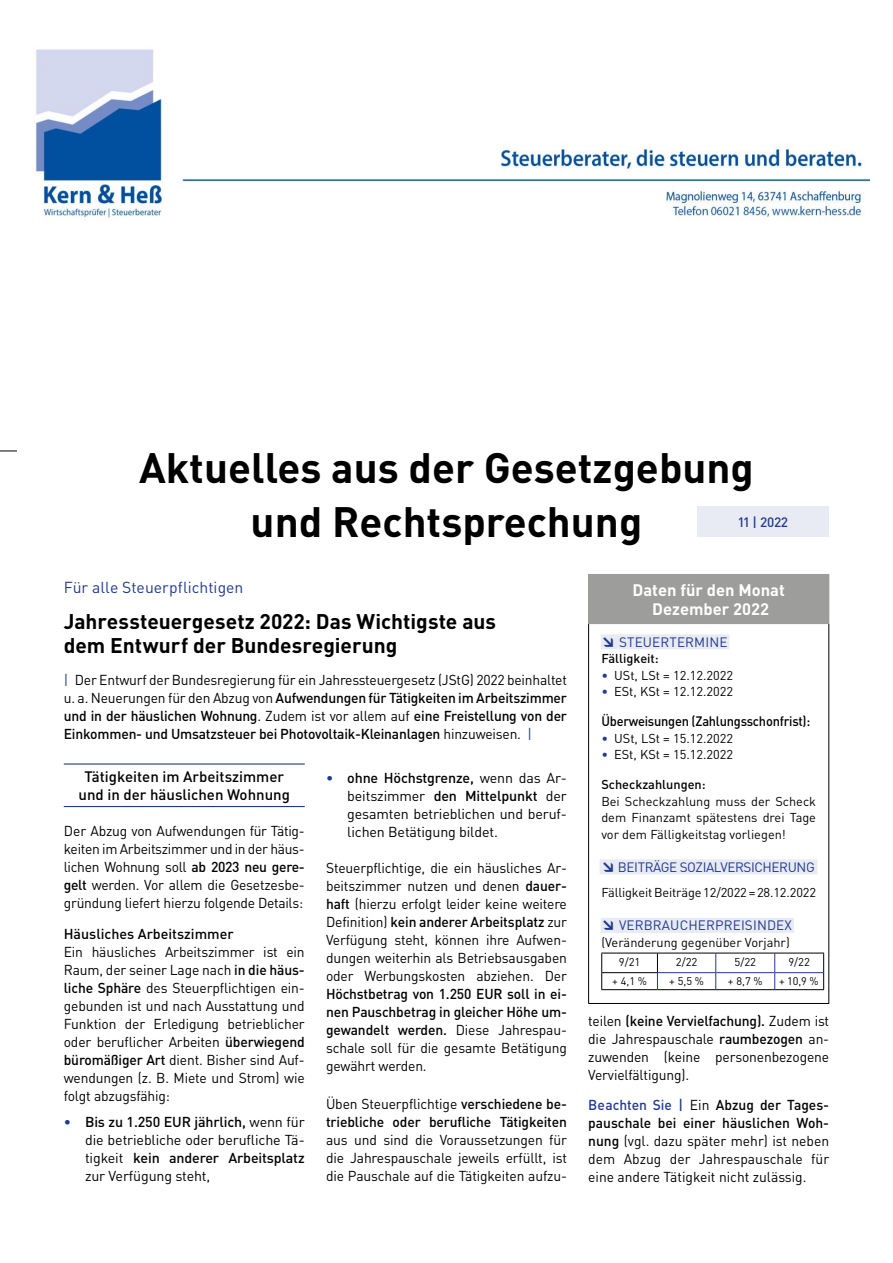
<style>
.page{position:relative;width:893px;height:1263px;background:#fff}
.page>*{position:absolute;margin:0;border:0;box-sizing:border-box;transform-origin:0 0}
.t1{font:700 42px/54px "DIN Pro";color:#000;text-align:center}
.t2{font:700 21px/24px "DIN Pro";color:#000}
.t3{font:700 16.5px/19.5px "DIN Pro";color:#fff;text-align:center}
.t4{font:15.75px "DIN Pro";color:#213a8f}
.t5{font:500 15px/18px "DIN Pro";color:#000;text-align:center}
.t6{font:14.25px/18px "DIN Pro";letter-spacing:-.01em;color:#000;text-align:justify}
.t7{font:500 14.25px/18px "DIN Pro";letter-spacing:-.01em;color:#000;text-align:justify}
.t8{font:13.5px "DIN Pro";letter-spacing:.01em;color:#213a8f}
.t9{font:500 13.5px "DIN Pro";letter-spacing:-.015em;color:#000;scale:.95 1}
.t10{font:13.5px "DIN Pro";letter-spacing:-.03em;color:#213a8f}
.t11{font:500 13.5px "DIN Pro";color:#213a8f}
.t12{font:12.75px/16.5px "DIN Pro";color:#000;text-align:justify}
.t13{font:500 12.75px "DIN Pro";color:#000}
.t14{font:11.25px "DIN Pro";color:#000}
.t15{font:10.95px "DIN Pro";color:#000}
.s1{font-weight:400;color:#213a8f}
.s2{font-weight:400}
.s3{font-weight:500}
.s4{font-weight:500;color:#213a8f}
.s5{font-weight:900}
.s6{color:#213a8f}
</style>
<div class="page">
<svg style="left:0;top:451px;width:17px;height:1px"></svg>
<div style="left:697px;top:506px;width:132px;height:31px;background:#e9ebf4"></div>
<div style="left:589px;top:574px;width:240px;height:50px;background:#9d9d9c"></div>
<hr style="left:588px;top:624px;width:1px;height:379px;background:#000">
<hr style="left:828px;top:624px;width:1px;height:379px;background:#000">
<hr style="left:588px;top:1003px;width:241px;height:1px;background:#000">
<hr style="left:588px;top:574px;width:241px;height:1px;background:#9d9d9c">
<hr style="left:588px;top:575px;width:1px;height:48px;background:#9d9d9c">
<hr style="left:588px;top:623px;width:241px;height:1px;background:#9d9d9c">
<div style="left:601px;top:634px;width:129px;height:15px;background:#e9ebf4"></div>
<div style="left:600px;top:859px;width:217px;height:15px;background:#e9ebf4"></div>
<div style="left:601px;top:918px;width:193px;height:15px;background:#e9ebf4"></div>
<svg style="left:601px;top:953px;width:223px;height:37px"></svg>
<hr style="left:601px;top:972px;width:57px;height:1px;background:#000">
<hr style="left:64px;top:763px;width:241px;height:1px;background:#213a8f">
<hr style="left:64px;top:806px;width:241px;height:1px;background:#213a8f">
<img style="left:35px;top:49px;width:835px;height:171px">
<h1 class="t1" style="left:139px;top:439px;width:616px">Aktuelles aus der Gesetzgebung und Rechtsprechung</h1>
<p class="t11" style="left:738px;top:513px;width:51px">11 | 2022</p>
<p class="t4" style="left:64px;top:577px;width:181px">Für alle Steuerpflichtigen</p>
<h2 class="t2" style="left:64px;top:609px;width:434px">Jahressteuergesetz 2022: Das Wichtigste aus dem Entwurf der Bundesregierung</h2>
<p class="t7" style="left:64px;top:670px;width:505px"><span class="s1">|</span> <span class="s2">Der Entwurf der Bundesregierung für ein Jahressteuergesetz (JStG) 2022 beinhaltet u. a. Neuerungen für den Abzug von</span> Aufwendungen für Tätigkeiten im Arbeitszimmer und in der häuslichen Wohnung<span class="s2">. Zudem ist vor allem auf</span> eine Freistellung von der Einkommen- und Umsatzsteuer bei Photovoltaik-Kleinanlagen <span class="s2">hinzuweisen.</span> <span class="s1">|</span></p>
<p class="t5" style="left:79px;top:766px;width:213px">Tätigkeiten im Arbeitszimmer und in der häuslichen Wohnung</p>
<p class="t6" style="left:64px;top:821px;width:242px">Der Abzug von Aufwendungen für Tätig&shy;keiten im Arbeitszimmer und in der häus&shy;lichen Wohnung soll <span class="s3">ab 2023 neu gere&shy;gelt</span> werden. Vor allem die Gesetzesbe&shy;gründung liefert hierzu folgende Details:</p>
<p class="t7" style="left:64px;top:924px;width:171px">Häusliches Arbeitszimmer</p>
<p class="t6" style="left:64px;top:942px;width:242px">Ein häusliches Arbeitszimmer ist ein Raum, der seiner Lage nach <span class="s3">in die häus&shy;liche Sphäre</span> des Steuerpflichtigen ein&shy;gebunden ist und nach Ausstattung und Funktion der Erledigung betrieblicher oder beruflicher Arbeiten <span class="s3">überwiegend büromäßiger Art</span> dient. Bisher sind Auf&shy;wendungen (z. B. Miete und Strom) wie folgt abzugsfähig:</p>
<p class="t6" style="left:85px;top:1112px;width:221px;text-indent:-21px"><span class="s4">•</span> <span class="s3">Bis zu 1.250 EUR jährlich,</span> wenn für die betriebliche oder berufliche Tä&shy;tigkeit <span class="s3">kein anderer Arbeitsplatz </span>zur Verfügung steht,</p>
<p class="t6" style="left:347px;top:768px;width:221px;text-indent:-21px"><span class="s4">•</span> <span class="s3">ohne Höchstgrenze,</span> wenn das Ar&shy;beitszimmer <span class="s3">den Mittelpunkt</span> der gesamten betrieblichen und beruf&shy;lichen Betätigung bildet.</p>
<p class="t6" style="left:326px;top:858px;width:242px">Steuerpflichtige, die ein häusliches Ar&shy;beitszimmer nutzen und denen <span class="s3">dauer&shy;haft</span> (hierzu erfolgt leider keine weitere Definition) <span class="s3">kein anderer Arbeitsplatz</span> zur Verfügung steht, können ihre Aufwen&shy;dungen weiterhin als Betriebsausgaben oder Werbungskosten abziehen. Der</p>
<p class="t7" style="left:326px;top:984px;width:242px">Höchstbetrag von 1.250 EUR soll in ei&shy;nen Pauschbetrag in gleicher Höhe um&shy;gewandelt werden. <span class="s2">Diese Jahrespau&shy;schale soll für die gesamte Betätigung gewährt werden.</span></p>
<p class="t7" style="left:326px;top:1094px;width:242px"><span class="s2">Üben Steuerpflichtige</span> verschiedene be&shy;triebliche oder berufliche Tätigkeiten</p>
<p class="t6" style="left:326px;top:1130px;width:242px">aus und sind die Voraussetzungen für die Jahrespauschale jeweils erfüllt, ist die Pauschale auf die Tätigkeiten aufzu-</p>
<p class="t3" style="left:633px;top:579px;width:154px">Daten für den Monat<br>Dezember 2022</p>
<p class="t8" style="left:601px;top:633px;width:128px"><span class="s5">↘</span> STEUERTERMINE</p>
<p class="t13" style="left:601px;top:650px;width:59px">Fälligkeit:</p>
<p class="t12" style="left:601px;top:666px;width:133px"><span class="s6">•</span> USt, LSt = 12.12.2022</p>
<p class="t12" style="left:601px;top:683px;width:133px"><span class="s6">•</span> ESt, KSt = 12.12.2022</p>
<p class="t9" style="left:601px;top:712px;width:221px">Überweisungen (Zahlungsschonfrist):</p>
<p class="t12" style="left:601px;top:729px;width:133px"><span class="s6">•</span> USt, LSt = 15.12.2022</p>
<p class="t12" style="left:601px;top:746px;width:133px"><span class="s6">•</span> ESt, KSt = 15.12.2022</p>
<p class="t13" style="left:601px;top:776px;width:106px">Scheckzahlungen:</p>
<p class="t12" style="left:601px;top:792px;width:216px">Bei Scheckzahlung muss der Scheck dem Finanzamt spätestens drei Tage vor dem Fälligkeitstag vorliegen!</p>
<p class="t10" style="left:601px;top:858px;width:215px"><span class="s5">↘</span> BEITRÄGE SOZIALVERSICHERUNG</p>
<p class="t12" style="left:601px;top:884px;width:216px">Fälligkeit Beiträge 12/2022 = 28.12.2022</p>
<p class="t8" style="left:601px;top:916px;width:192px"><span class="s5">↘</span> VERBRAUCHERPREISINDEX</p>
<p class="t12" style="left:601px;top:933px;width:190px">(Veränderung gegenüber Vorjahr)</p>
<p class="t14" style="left:619px;top:954px;width:23px">9/21</p>
<p class="t14" style="left:676px;top:954px;width:23px">2/22</p>
<p class="t14" style="left:734px;top:954px;width:23px">5/22</p>
<p class="t14" style="left:788px;top:954px;width:23px">9/22</p>
<p class="t15" style="left:612px;top:974px;width:36px">+ 4,1 %</p>
<p class="t15" style="left:669px;top:974px;width:36px">+ 5,5 %</p>
<p class="t15" style="left:728px;top:974px;width:36px">+ 8,7 %</p>
<p class="t15" style="left:779px;top:974px;width:41px">+ 10,9 %</p>
<p class="t6" style="left:588px;top:1011px;width:242px">teilen <span class="s3">(keine Vervielfachung).</span> Zudem ist die Jahrespauschale <span class="s3">raumbezogen</span> an&shy;zuwenden (keine personenbezogene Vervielfältigung).</p>
<p class="t6" style="left:588px;top:1095px;width:242px"><span class="s4">Beachten Sie |</span> Ein <span class="s3">Abzug der Tages&shy;pauschale bei einer häuslichen Woh&shy;nung</span> (vgl. dazu später mehr) ist neben dem Abzug der Jahrespauschale für eine andere Tätigkeit nicht zulässig.</p>
</div>
